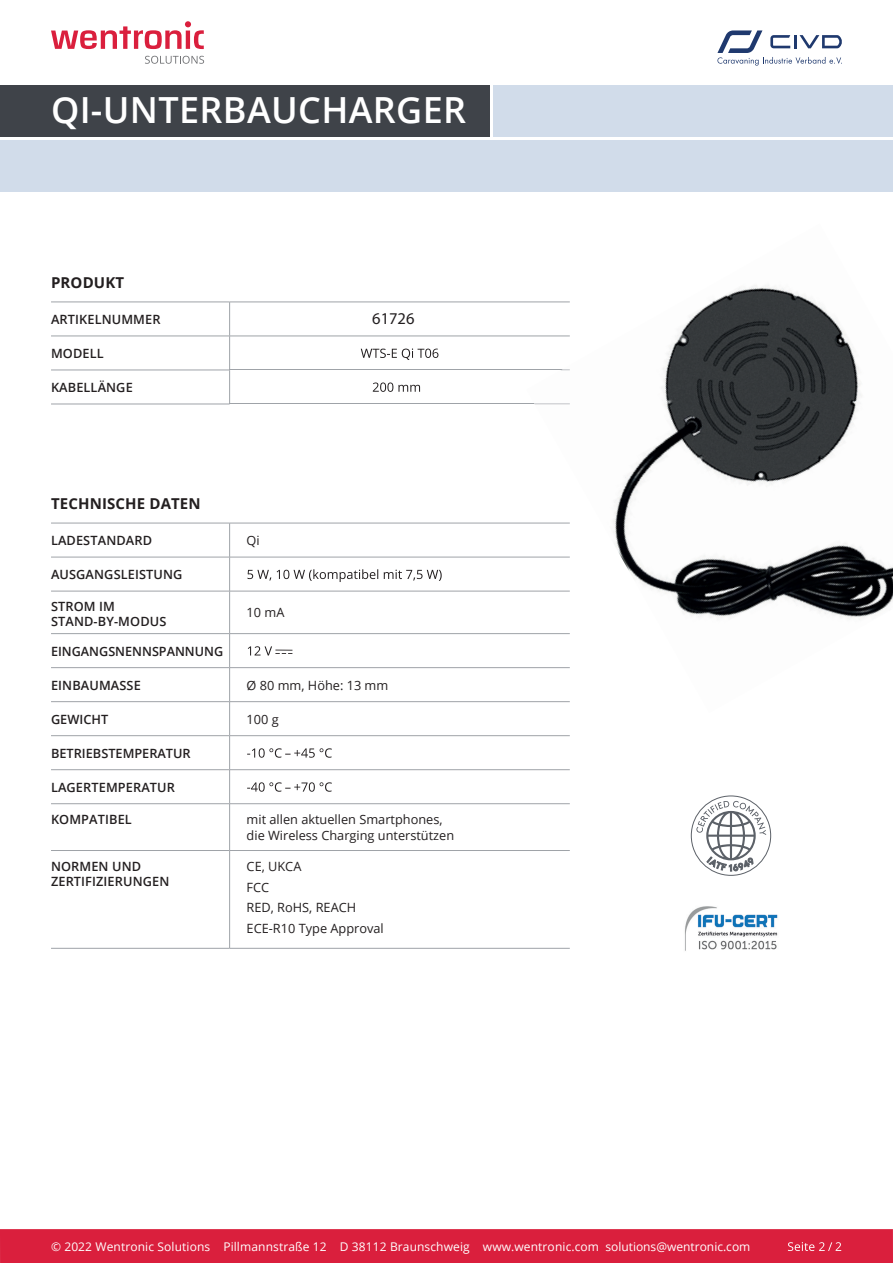
<style>
.page{position:relative;width:893px;height:1263px;background:#fff}
.page>*{position:absolute;margin:0;border:0;box-sizing:border-box;transform-origin:0 0}
.t1{font:600 36px "Open Sans";letter-spacing:.01em;color:#fff}
.t2{font:16.5px "Myriad Pro";color:#231f20}
.t3{font:700 15px "Open Sans";letter-spacing:.01em;color:#231f20}
.t4{font:600 12.75px/15px "Open Sans";letter-spacing:.01em;color:#231f20}
.t5{font:12.75px/20.7px "Open Sans";color:#231f20}
.t6{font:12px "Open Sans";letter-spacing:.01em;color:#fff}
</style>
<div class="page">
<div style="left:0;top:1229px;width:893px;height:34px;background:#da1f3d"></div>
<svg style="left:145px;top:56px;width:59px;height:8px"></svg>
<svg style="left:51px;top:21px;width:153px;height:28px"></svg>
<svg style="left:788px;top:1242px;width:53px;height:9px"></svg>
<svg style="left:717px;top:30px;width:125px;height:36px"></svg>
<hr style="left:51px;top:302px;width:179px;height:1px;background:#9fa3a8">
<hr style="left:230px;top:302px;width:340px;height:1px;background:#9fa3a8">
<hr style="left:229px;top:302px;width:1px;height:34px;background:#9fa3a8">
<hr style="left:51px;top:336px;width:179px;height:1px;background:#9fa3a8">
<hr style="left:230px;top:336px;width:340px;height:1px;background:#9fa3a8">
<hr style="left:229px;top:336px;width:1px;height:34px;background:#9fa3a8">
<hr style="left:51px;top:370px;width:179px;height:1px;background:#9fa3a8">
<hr style="left:230px;top:370px;width:340px;height:1px;background:#9fa3a8">
<hr style="left:229px;top:370px;width:1px;height:34px;background:#9fa3a8">
<hr style="left:51px;top:404px;width:179px;height:1px;background:#9fa3a8">
<hr style="left:230px;top:404px;width:340px;height:1px;background:#9fa3a8">
<svg style="left:361px;top:348px;width:77px;height:12px"></svg>
<svg style="left:373px;top:382px;width:47px;height:10px"></svg>
<hr style="left:51px;top:523px;width:179px;height:1px;background:#9fa3a8">
<hr style="left:230px;top:523px;width:340px;height:1px;background:#9fa3a8">
<hr style="left:51px;top:557px;width:179px;height:1px;background:#9fa3a8">
<hr style="left:230px;top:557px;width:340px;height:1px;background:#9fa3a8">
<hr style="left:51px;top:591px;width:179px;height:1px;background:#9fa3a8">
<hr style="left:230px;top:591px;width:340px;height:1px;background:#9fa3a8">
<hr style="left:51px;top:633px;width:179px;height:1px;background:#9fa3a8">
<hr style="left:230px;top:633px;width:340px;height:1px;background:#9fa3a8">
<hr style="left:51px;top:667px;width:179px;height:1px;background:#9fa3a8">
<hr style="left:230px;top:667px;width:340px;height:1px;background:#9fa3a8">
<hr style="left:51px;top:701px;width:179px;height:1px;background:#9fa3a8">
<hr style="left:230px;top:701px;width:340px;height:1px;background:#9fa3a8">
<hr style="left:51px;top:735px;width:179px;height:1px;background:#9fa3a8">
<hr style="left:230px;top:735px;width:340px;height:1px;background:#9fa3a8">
<hr style="left:51px;top:769px;width:179px;height:1px;background:#9fa3a8">
<hr style="left:230px;top:769px;width:340px;height:1px;background:#9fa3a8">
<hr style="left:51px;top:803px;width:179px;height:1px;background:#9fa3a8">
<hr style="left:230px;top:803px;width:340px;height:1px;background:#9fa3a8">
<hr style="left:51px;top:850px;width:179px;height:1px;background:#9fa3a8">
<hr style="left:230px;top:850px;width:340px;height:1px;background:#9fa3a8">
<hr style="left:51px;top:948px;width:179px;height:1px;background:#9fa3a8">
<hr style="left:230px;top:948px;width:340px;height:1px;background:#9fa3a8">
<hr style="left:229px;top:523px;width:1px;height:34px;background:#9fa3a8">
<hr style="left:229px;top:557px;width:1px;height:34px;background:#9fa3a8">
<hr style="left:229px;top:591px;width:1px;height:42px;background:#9fa3a8">
<hr style="left:229px;top:634px;width:1px;height:33px;background:#9fa3a8">
<hr style="left:229px;top:668px;width:1px;height:33px;background:#9fa3a8">
<hr style="left:229px;top:702px;width:1px;height:33px;background:#9fa3a8">
<hr style="left:229px;top:736px;width:1px;height:33px;background:#9fa3a8">
<hr style="left:229px;top:770px;width:1px;height:33px;background:#9fa3a8">
<hr style="left:229px;top:804px;width:1px;height:46px;background:#9fa3a8">
<hr style="left:229px;top:851px;width:1px;height:97px;background:#9fa3a8">
<svg style="left:247px;top:569px;width:195px;height:13px"></svg>
<svg style="left:248px;top:646px;width:44px;height:9px"></svg>
<svg style="left:247px;top:748px;width:85px;height:10px"></svg>
<svg style="left:247px;top:782px;width:85px;height:10px"></svg>
<img style="left:684px;top:906px;width:94px;height:45px">
<div style="left:691px;top:795px;width:80px;height:81px;border:1px solid #5c6168;border-radius:50%"></div>
<svg style="left:696px;top:801px;width:70px;height:70px"></svg>
<img style="left:526px;top:285px;width:367px;height:418px">
<img style="left:534px;top:404px;width:36px;height:1px">
<div style="left:0;top:85px;width:489px;height:51px;background:#3f4349"></div>
<div style="left:493px;top:85px;width:400px;height:51px;background:#d1dcea"></div>
<div style="left:0;top:140px;width:893px;height:51px;background:#d1dcea"></div>
<h1 class="t1" style="left:51px;top:85px;width:417px">QI-UNTERBAUCHARGER</h1>
<p class="t3" style="left:51px;top:272px;width:75px">PRODUKT</p>
<p class="t4" style="left:51px;top:311px;width:111px">ARTIKELNUMMER</p>
<p class="t4" style="left:51px;top:345px;width:54px">MODELL</p>
<p class="t4" style="left:51px;top:379px;width:83px">KABELLÄNGE</p>
<p class="t2" style="left:372px;top:308px;width:44px">61726</p>
<p class="t3" style="left:51px;top:493px;width:151px">TECHNISCHE DATEN</p>
<p class="t4" style="left:51px;top:532px;width:103px">LADESTANDARD</p>
<p class="t5" style="left:247px;top:530px;width:15px">Qi</p>
<p class="t4" style="left:51px;top:567px;width:133px">AUSGANGSLEISTUNG</p>
<p class="t4" style="left:51px;top:599px;width:117px">STROM IM<br>STAND-BY-MODUS</p>
<p class="t5" style="left:247px;top:602px;width:39px">10 mA</p>
<p class="t4" style="left:51px;top:643px;width:174px">EINGANGSNENNSPANNUNG</p>
<p class="t4" style="left:51px;top:677px;width:91px">EINBAUMASSE</p>
<p class="t5" style="left:247px;top:674px;width:143px">Ø 80 mm, Höhe: 13 mm</p>
<p class="t4" style="left:51px;top:711px;width:59px">GEWICHT</p>
<p class="t5" style="left:247px;top:708px;width:34px">100 g</p>
<p class="t4" style="left:51px;top:745px;width:141px">BETRIEBSTEMPERATUR</p>
<p class="t4" style="left:51px;top:779px;width:125px">LAGERTEMPERATUR</p>
<p class="t4" style="left:51px;top:812px;width:82px">KOMPATIBEL</p>
<p class="t5" style="left:247px;top:810px;width:209px;line-height:16.5px">mit allen aktuellen Smartphones, die Wireless Charging unterstützen</p>
<p class="t4" style="left:51px;top:858px;width:120px">NORMEN UND<br>ZERTIFIZIERUNGEN</p>
<p class="t5" style="left:247px;top:855px;width:139px">CE, UKCA<br>FCC<br>RED, RoHS, REACH<br>ECE-R10 Type Approval</p>
<p class="t6" style="left:51px;top:1238px;width:701px">© 2022 Wentronic Solutions Pillmannstraße 12 D 38112 Braunschweig www.wentronic.com solutions@wentronic.com</p>
</div>
